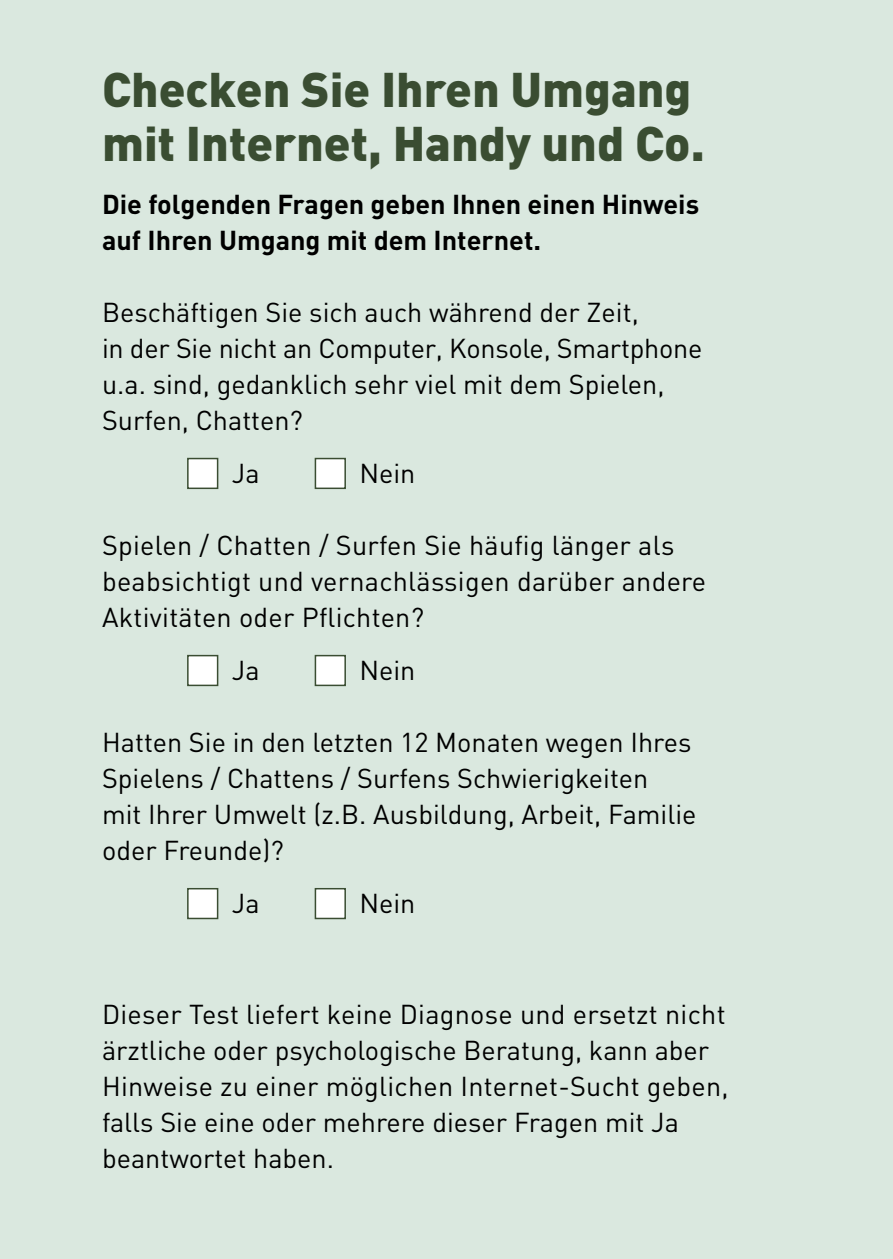
<style>
.page{position:relative;width:893px;height:1259px;background:#dae8df}
.page>*{position:absolute;margin:0;border:0;box-sizing:border-box;transform-origin:0 0}
.t1{font:900 48px/54px "FFDIN";color:#3a4d32}
.t2{font:27px/36px "FFDIN";color:#000}
.t3{font:700 27px/36px "FFDIN";color:#000}
</style>
<div class="page">
<div style="left:188px;top:458px;width:30px;height:30px;background:#fff"></div>
<div style="left:187px;top:458px;width:31px;height:31px;border:2px solid #3a4d32"></div>
<div style="left:315px;top:458px;width:30px;height:30px;background:#fff"></div>
<div style="left:315px;top:458px;width:31px;height:31px;border:2px solid #3a4d32"></div>
<div style="left:188px;top:655px;width:30px;height:30px;background:#fff"></div>
<div style="left:187px;top:655px;width:31px;height:31px;border:2px solid #3a4d32"></div>
<div style="left:315px;top:655px;width:30px;height:30px;background:#fff"></div>
<div style="left:315px;top:655px;width:31px;height:31px;border:2px solid #3a4d32"></div>
<div style="left:188px;top:888px;width:30px;height:30px;background:#fff"></div>
<div style="left:187px;top:888px;width:31px;height:31px;border:2px solid #3a4d32"></div>
<div style="left:315px;top:888px;width:30px;height:30px;background:#fff"></div>
<div style="left:315px;top:888px;width:31px;height:31px;border:2px solid #3a4d32"></div>
<h1 class="t1" style="left:102px;top:61px;width:604px">Checken Sie Ihren Umgang mit Internet, Handy und Co.</h1>
<p class="t3" style="left:102px;top:185px;width:599px">Die folgenden Fragen geben Ihnen einen Hinweis auf Ihren Umgang mit dem Internet.</p>
<p class="t2" style="left:102px;top:294px;width:602px">Beschäftigen Sie sich auch während der Zeit,<br>in der Sie nicht an Computer, Konsole, Smartphone u.a. sind, gedanklich sehr viel mit dem Spielen, Surfen, Chatten?</p>
<p class="t2" style="left:232px;top:455px;width:29px">Ja</p>
<p class="t2" style="left:359px;top:455px;width:58px">Nein</p>
<p class="t2" style="left:102px;top:527px;width:606px">Spielen / Chatten / Surfen Sie häufig länger als beabsichtigt und vernachlässigen darüber andere<br>Aktivitäten oder Pflichten?</p>
<p class="t2" style="left:232px;top:652px;width:29px">Ja</p>
<p class="t2" style="left:359px;top:652px;width:58px">Nein</p>
<p class="t2" style="left:102px;top:724px;width:596px">Hatten Sie in den letzten 12 Monaten wegen Ihres Spielens / Chattens / Surfens Schwierigkeiten<br>mit Ihrer Umwelt (z.B. Ausbildung, Arbeit, Familie oder Freunde)?</p>
<p class="t2" style="left:232px;top:885px;width:29px">Ja</p>
<p class="t2" style="left:359px;top:885px;width:58px">Nein</p>
<p class="t2" style="left:102px;top:996px;width:628px">Dieser Test liefert keine Diagnose und ersetzt nicht ärztliche oder psychologische Beratung, kann aber Hinweise zu einer möglichen Internet-Sucht geben, falls Sie eine oder mehrere dieser Fragen mit Ja beantwortet haben.</p>
</div>
